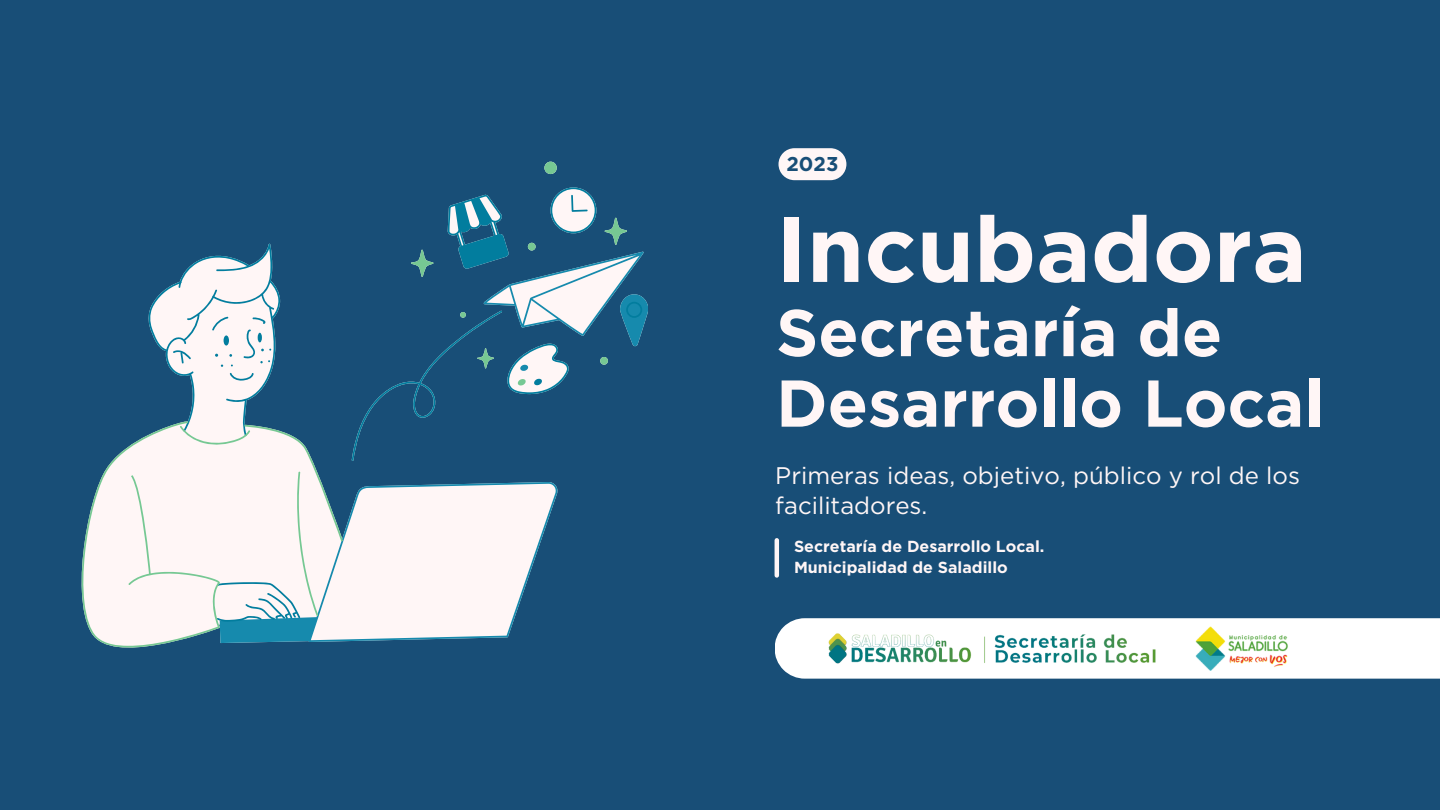
<style>
.page{position:relative;width:1440px;height:810px;background:#184e77}
.page>*{position:absolute;margin:0;border:0;box-sizing:border-box;transform-origin:0 0}
.t1{font:700 92px "Gotham";color:#fff6f6}
.t2{font:700 66px "Gotham";color:#fff6f6}
.t3{font:24px/30px "Gotham";color:#fff6f6}
.t4{font:700 20px "Gotham";color:#184e77}
.t5{font:700 16px "Gotham";color:#fff6f6}
</style>
<div class="page">
<svg style="left:627px;top:251px;width:15px;height:96px"></svg>
<svg style="left:81px;top:162px;width:546px;height:486px"></svg>
<hr style="left:775px;top:540px;width:4px;height:35px;background:#fff6f6">
<div style="left:775px;top:618px;width:665px;height:61px;background:#fff"></div>
<img style="left:820px;top:618px;width:340px;height:61px">
<img style="left:1193px;top:626px;width:98px;height:44px">
<div style="left:779px;top:148px;width:67px;height:32px;background:#fff6f6;border-radius:16px"></div>
<p class="t4" style="left:787px;top:152px;width:53px">2023</p>
<p class="t1" style="left:776px;top:194px;width:532px">Incubadora</p>
<p class="t2" style="left:776px;top:293px;width:448px">Secretaría de</p>
<p class="t2" style="left:776px;top:363px;width:550px">Desarrollo Local</p>
<p class="t3" style="left:775px;top:460px;width:526px">Primeras ideas, objetivo, público y rol de los facilitadores.</p>
<p class="t5" style="left:794px;top:537px;width:252px">Secretaría de Desarrollo Local.</p>
<p class="t5" style="left:794px;top:557px;width:215px">Municipalidad de Saladillo</p>
</div>
